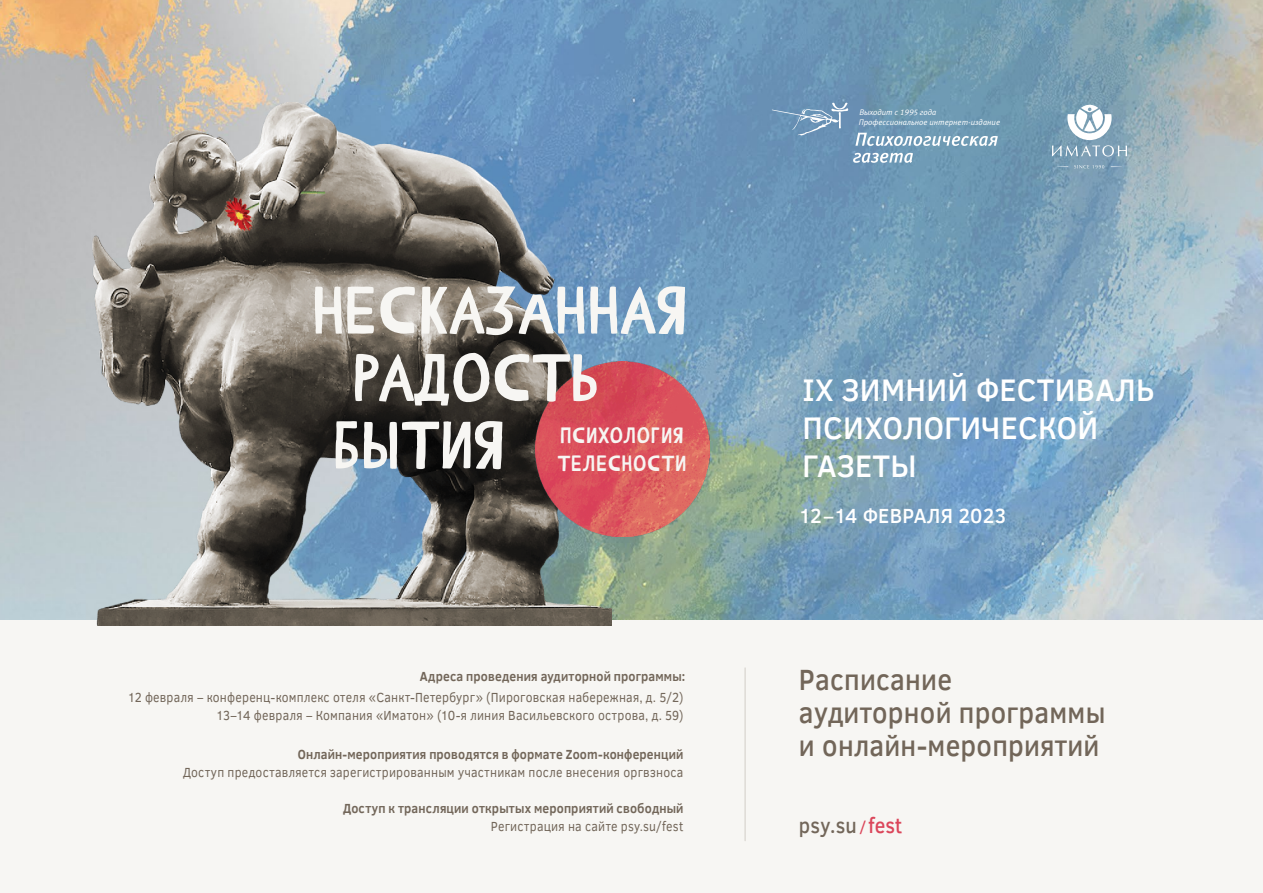
<style>
.page{position:relative;width:1263px;height:893px;background:#fff}
.page>*{position:absolute;margin:0;border:0;box-sizing:border-box;transform-origin:0 0}
.t1{font:500 31.95px/38px "Clear Sans";letter-spacing:.01em;color:#fff;scale:.95 1}
.t2{font:500 30px/33px "Clear Sans";letter-spacing:.01em;color:#726659;scale:.9 1}
.t3{font:22.2px/28.3px "Comic CAT";letter-spacing:.035em;color:#f7f6f3}
.t4{font:500 21.75px "Clear Sans";letter-spacing:.01em;color:#726659;scale:.9 1}
.t5{font:500 21px "Clear Sans";letter-spacing:.01em;color:#fff;scale:.95 1}
.t6{font:13.5px/18px "Clear Sans";letter-spacing:.02em;color:#726659;text-align:right;scale:.9 1}
.t7{font:700 13.5px "Clear Sans";letter-spacing:.015em;color:#726659;scale:.9 1}
.t8{font:italic 8.25px "Meta Normal Cyr LF";color:#fff}
.s1{font-size:15.15px;color:#db465a}
.s2{color:#db465a}
</style>
<div class="page">
<img style="left:0;top:0;width:1263px;height:620px">
<div style="left:0;top:620px;width:1263px;height:273px;background:#f7f6f3"></div>
<img style="left:92px;top:103px;width:520px;height:523px">
<img style="left:535px;top:362px;width:175px;height:174px">
<svg style="left:315px;top:287px;width:59px;height:47px"></svg>
<svg style="left:380px;top:287px;width:35px;height:47px"></svg>
<svg style="left:421px;top:286px;width:264px;height:49px"></svg>
<svg style="left:355px;top:353px;width:134px;height:53px"></svg>
<svg style="left:495px;top:354px;width:102px;height:48px"></svg>
<svg style="left:336px;top:421px;width:22px;height:47px"></svg>
<svg style="left:364px;top:421px;width:138px;height:48px"></svg>
<svg style="left:1074px;top:165px;width:30px;height:3px"></svg>
<svg style="left:1052px;top:105px;width:75px;height:51px"></svg>
<hr style="left:744px;top:668px;width:2px;height:173px;background:#726659">
<svg style="left:855px;top:133px;width:143px;height:13px"></svg>
<svg style="left:853px;top:153px;width:60px;height:10px"></svg>
<svg style="left:772px;top:103px;width:76px;height:33px;background:#7b9fbe"></svg>
<h3 class="t3" style="left:558px;top:421px;width:130px">ПСИХОЛОГИЯ<br>ТЕЛЕСНОСТИ</h3>
<p class="t7" style="left:420px;top:667px;width:296px">Адреса проведения аудиторной программы:</p>
<p class="t6" style="left:128px;top:689px;width:619px">12 февраля – конференц-комплекс отеля «Санкт-Петербург» (Пироговская набережная, д. 5/2)<br>13–14 февраля – Компания «Иматон» (10-я линия Васильевского острова, д. 59)</p>
<p class="t7" style="left:298px;top:745px;width:430px">Онлайн-мероприятия проводятся в формате Zoom-конференций</p>
<p class="t6" style="left:183px;top:764px;width:557px">Доступ предоставляется зарегистрированным участникам после внесения оргвзноса</p>
<p class="t7" style="left:343px;top:799px;width:380px">Доступ к трансляции открытых мероприятий свободный</p>
<p class="t6" style="left:491px;top:818px;width:215px">Регистрация на сайте psy.su/fest</p>
<p class="t8" style="left:859px;top:107px;width:78px">Выходит с 1995 года</p>
<p class="t8" style="left:859px;top:118px;width:143px">Профессиональное интернет-издание</p>
<h1 class="t1" style="left:803px;top:371px;width:372px">IX ЗИМНИЙ ФЕСТИВАЛЬ<br>ПСИХОЛОГИЧЕСКОЙ<br>ГАЗЕТЫ</h1>
<h3 class="t5" style="left:799px;top:501px;width:220px">12–14 ФЕВРАЛЯ 2023</h3>
<h2 class="t2" style="left:799px;top:662px;width:342px">Расписание аудиторной программы и онлайн-мероприятий</h2>
<h3 class="t4" style="left:799px;top:811px;width:116px">psy.su <span class="s1">/</span> <span class="s2">fest</span></h3>
</div>
